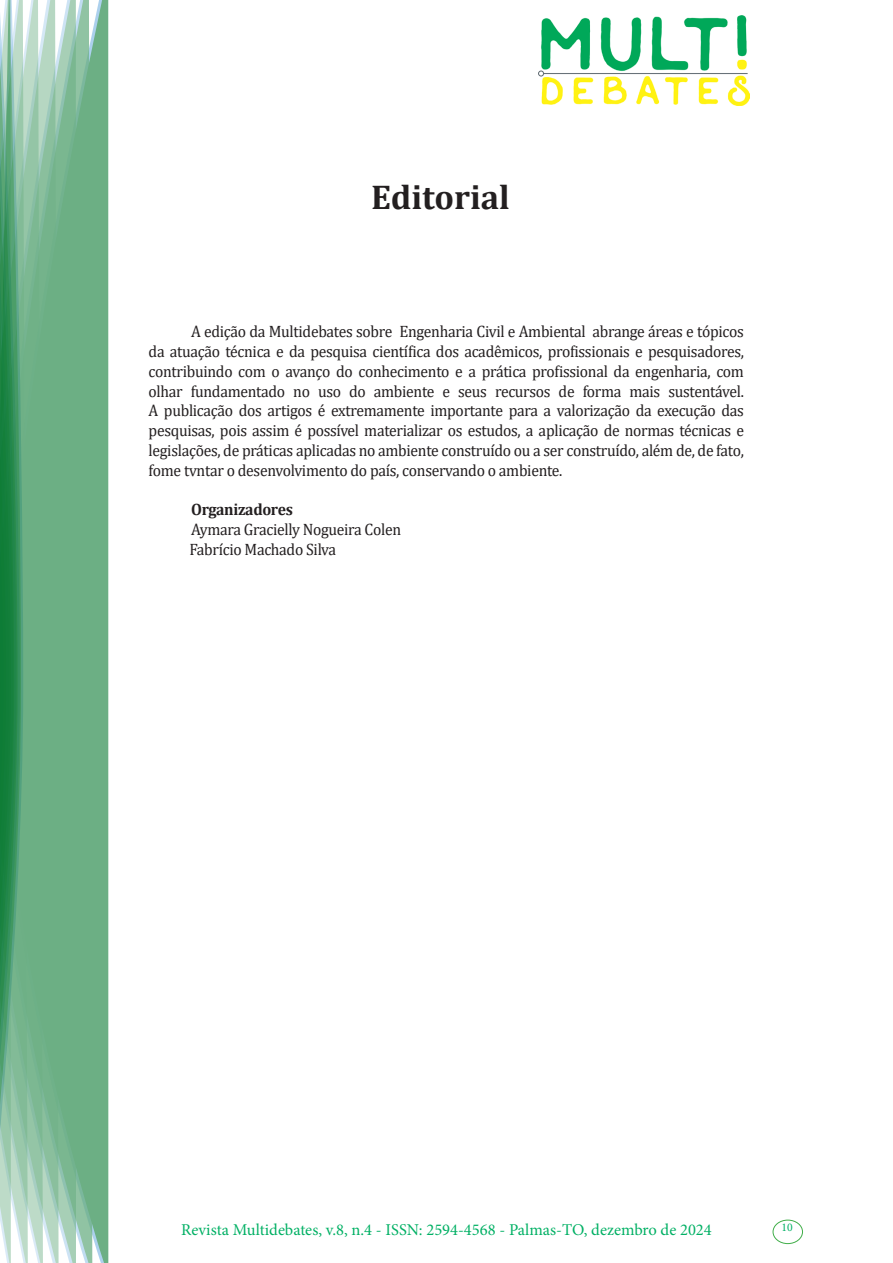
<style>
.page{position:relative;width:893px;height:1263px;background:#fff}
.page>*{position:absolute;margin:0;border:0;box-sizing:border-box;transform-origin:0 0}
.t1{font:700 34.5px "Cambria";color:#231f20}
.texto{font:16.5px/19.8px "Cambria";letter-spacing:-.02em;color:#231f20;text-align:justify;scale:.95 1}
.t2{font:16.5px "Minion Pro";color:#00b064}
.texto-2{font:700 16.5px "Cambria";letter-spacing:-.02em;color:#231f20;scale:.95 1}
.t3{font:11.7px "Minion Pro";color:#00b064}
</style>
<div class="page">
<div style="left:95px;top:0;width:14px;height:1263px;background:#6caf84"></div>
<svg style="left:79px;top:0;width:16px;height:1263px;background:#71b289"></svg>
<svg style="left:62px;top:0;width:17px;height:1263px;background:#75b48c"></svg>
<svg style="left:45px;top:0;width:17px;height:1263px;background:#7cb792"></svg>
<svg style="left:30px;top:0;width:15px;height:1263px;background:#80ba96"></svg>
<svg style="left:0;top:0;width:30px;height:1263px;background:#61a97f"></svg>
<div style="left:772px;top:1219px;width:31px;height:25px;border:1px solid #40ae49;border-radius:50%"></div>
<img style="left:538px;top:16px;width:211px;height:90px">
<p class="t1" style="left:371px;top:172px;width:140px">Editorial</p>
<p class="texto" style="left:149px;top:321px;width:628px;text-indent:43px">A edição da Multidebates sobre Engenharia Civil e Ambiental abrange áreas e tópicos da atuação técnica e da pesquisa científica dos acadêmicos, profissionais e pesquisadores, contribuindo com o avanço do conhecimento e a prática profissional da engenharia, com olhar fundamentado no uso do ambiente e seus recursos de forma mais sustentável.<br>A publicação dos artigos é extremamente importante para a valorização da execução das pesquisas, pois assim é possível materializar os estudos, a aplicação de normas técnicas e legislações, de práticas aplicadas no ambiente construído ou a ser construído, além de, de fato, fome tvntar o desenvolvimento do país, conservando o ambiente.</p>
<p class="texto-2" style="left:191px;top:498px;width:109px">Organizadores</p>
<p class="texto" style="left:189px;top:519px;width:224px">Aymara Gracielly Nogueira Colen<br>Fabrício Machado Silva</p>
<p class="t2" style="left:181px;top:1218px;width:532px">Revista Multidebates, v.8, n.4 - ISSN: 2594-4568 - Palmas-TO, dezembro de 2024</p>
<p class="t3" style="left:781px;top:1219px;width:13px">10</p>
</div>
